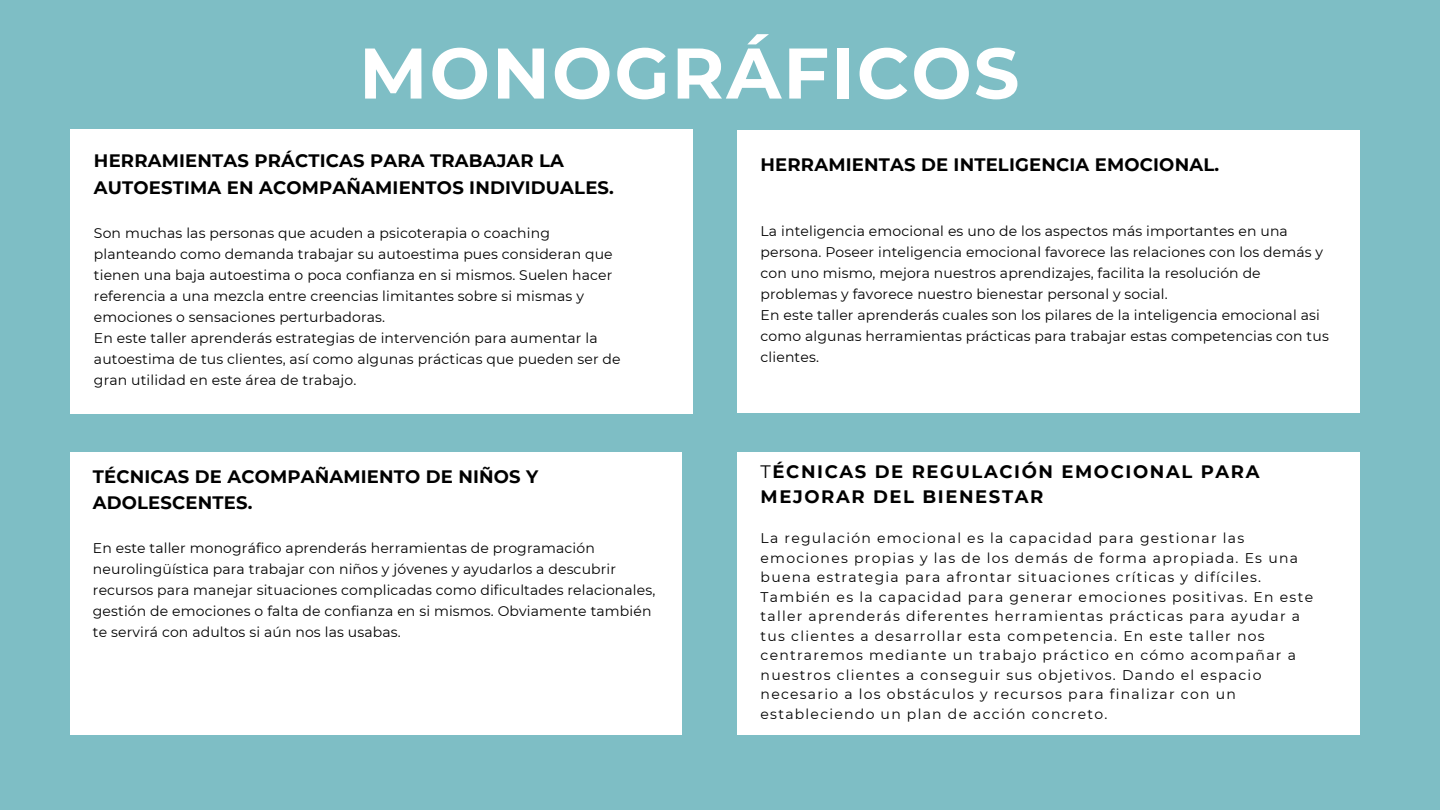
<style>
.page{position:relative;width:1440px;height:810px;background:#7ebec5}
.page>*{position:absolute;margin:0;border:0;box-sizing:border-box;transform-origin:0 0}
.t1{font:700 71.5px "Montserrat";letter-spacing:.03em;color:#fff}
.t2{font:700 18px/27px "Montserrat";letter-spacing:.01em;color:#000}
.t3{font:700 18px/24.8px "Montserrat";letter-spacing:.09em;color:#000}
.t4{font:14px/21px "Montserrat";letter-spacing:.01em;color:#000}
.t5{font:14px/19.5px "Montserrat";letter-spacing:.09em;color:#000}
.s1{font-weight:400}
</style>
<div class="page">
<div style="left:737px;top:131px;width:622px;height:282px;background:#fff"></div>
<div style="left:70px;top:130px;width:623px;height:284px;background:#fff"></div>
<div style="left:70px;top:452px;width:612px;height:283px;background:#fff"></div>
<div style="left:737px;top:452px;width:622px;height:283px;background:#fff"></div>
<h1 class="t1" style="left:359px;top:29px;width:662px">MONOGRÁFICOS</h1>
<p class="t2" style="left:94px;top:147px;width:522px">HERRAMIENTAS PRÁCTICAS PARA TRABAJAR LA<br>AUTOESTIMA EN ACOMPAÑAMIENTOS INDIVIDUALES.</p>
<p class="t4" style="left:94px;top:223px;width:528px">Son muchas las personas que acuden a psicoterapia o coaching planteando como demanda trabajar su autoestima pues consideran que tienen una baja autoestima o poca confianza en si mismos. Suelen hacer referencia a una mezcla entre creencias limitantes sobre si mismas y emociones o sensaciones perturbadoras.<br>En este taller aprenderás estrategias de intervención para aumentar la autoestima de tus clientes, así como algunas prácticas que pueden ser de gran utilidad en este área de trabajo.</p>
<p class="t2" style="left:93px;top:463px;width:447px;line-height:26.2px">TÉCNICAS DE ACOMPAÑAMIENTO DE NIÑOS Y<br>ADOLESCENTES.</p>
<p class="t4" style="left:93px;top:537px;width:564px">En este taller monográfico aprenderás herramientas de programación neurolingüística para trabajar con niños y jóvenes y ayudarlos a descubrir recursos para manejar situaciones complicadas como dificultades relacionales, gestión de emociones o falta de confianza en si mismos. Obviamente también te servirá con adultos si aún nos las usabas.</p>
<p class="t2" style="left:761px;top:151px;width:460px">HERRAMIENTAS DE INTELIGENCIA EMOCIONAL.</p>
<p class="t4" style="left:761px;top:220px;width:570px">La inteligencia emocional es uno de los aspectos más importantes en una persona. Poseer inteligencia emocional favorece las relaciones con los demás y con uno mismo, mejora nuestros aprendizajes, facilita la resolución de problemas y favorece nuestro bienestar personal y social.<br>En este taller aprenderás cuales son los pilares de la inteligencia emocional asi como algunas herramientas prácticas para trabajar estas competencias con tus clientes.</p>
<p class="t3" style="left:761px;top:459px;width:500px"><span class="s1">T</span>ÉCNICAS DE REGULACIÓN EMOCIONAL PARA<br>MEJORAR DEL BIENESTAR</p>
<p class="t5" style="left:761px;top:529px;width:554px">La regulación emocional es la capacidad para gestionar las emociones propias y las de los demás de forma apropiada. Es una buena estrategia para afrontar situaciones críticas y difíciles.<br>También es la capacidad para generar emociones positivas. En este taller aprenderás diferentes herramientas prácticas para ayudar a tus clientes a desarrollar esta competencia. En este taller nos centraremos mediante un trabajo práctico en cómo acompañar a nuestros clientes a conseguir sus objetivos. Dando el espacio necesario a los obstáculos y recursos para finalizar con un estableciendo un plan de acción concreto.</p>
</div>
